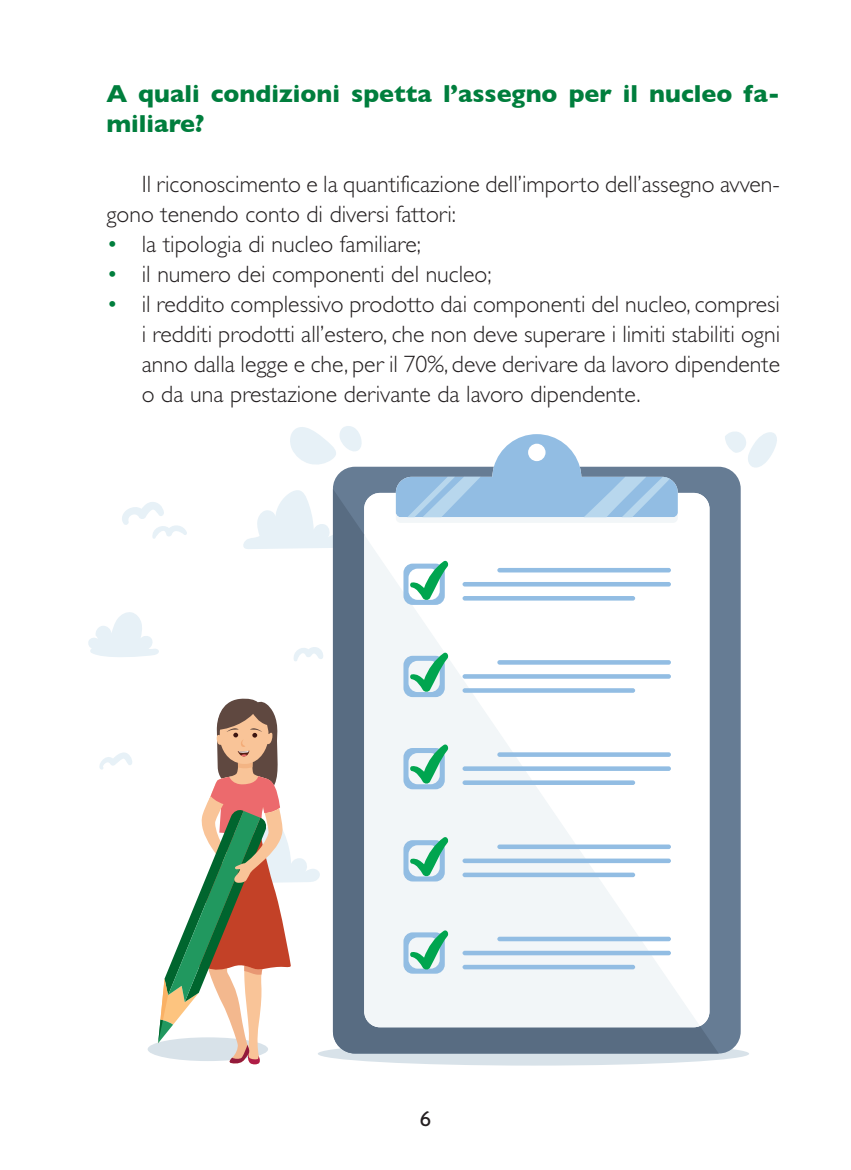
<style>
.page{position:relative;width:851px;height:1170px;background:#fff}
.page>*{position:absolute;margin:0;border:0;box-sizing:border-box;transform-origin:0 0}
.t1{font:700 25px/30px "Gill Sans";color:#007e3d}
.t2{font:300 23.75px/30px "Gill Sans";color:#231f20}
.t3{font:500 22.5px "Agenda";color:#231f20}
.s1{color:#007e3d}
</style>
<div class="page">
<svg style="left:243px;top:489px;width:90px;height:60px"></svg>
<div style="left:148px;top:1037px;width:120px;height:23px;background:#d8e2e9;border-radius:50%"></div>
<div style="left:318px;top:1041px;width:431px;height:24px;background:#d8e2e9;border-radius:50%"></div>
<div style="left:333px;top:466px;width:407px;height:587px;background:#667c94"></div>
<svg style="left:333px;top:489px;width:385px;height:564px;fill:#586c82"></svg>
<svg style="left:364px;top:534px;width:335px;height:493px;fill:#f6f9fa"></svg>
<svg style="left:396px;top:434px;width:281px;height:89px"></svg>
<hr style="left:497px;top:568px;width:173px;height:4px;background:#92bde3;border-radius:2px">
<hr style="left:462px;top:582px;width:208px;height:4px;background:#92bde3;border-radius:2px">
<hr style="left:462px;top:596px;width:173px;height:4px;background:#92bde3;border-radius:2px">
<svg style="left:497px;top:660px;width:173px;height:4px"></svg>
<svg style="left:462px;top:674px;width:208px;height:4px"></svg>
<svg style="left:462px;top:688px;width:173px;height:4px"></svg>
<svg style="left:497px;top:752px;width:173px;height:4px"></svg>
<svg style="left:462px;top:766px;width:208px;height:4px"></svg>
<div style="left:462px;top:780px;width:173px;height:5px;background:#92bde3;border-radius:2px"></div>
<div style="left:497px;top:844px;width:173px;height:5px;background:#92bde3;border-radius:2px"></div>
<div style="left:462px;top:858px;width:208px;height:5px;background:#92bde3;border-radius:2px"></div>
<div style="left:462px;top:872px;width:173px;height:5px;background:#92bde3;border-radius:2px"></div>
<div style="left:497px;top:936px;width:173px;height:5px;background:#92bde3;border-radius:2px"></div>
<div style="left:462px;top:950px;width:208px;height:5px;background:#92bde3;border-radius:2px"></div>
<div style="left:462px;top:964px;width:173px;height:5px;background:#92bde3;border-radius:2px"></div>
<svg style="left:403px;top:559px;width:46px;height:46px"></svg>
<svg style="left:403px;top:651px;width:46px;height:46px"></svg>
<svg style="left:403px;top:742px;width:46px;height:47px"></svg>
<svg style="left:403px;top:835px;width:46px;height:46px"></svg>
<svg style="left:403px;top:928px;width:46px;height:45px"></svg>
<svg style="left:88px;top:612px;width:71px;height:45px"></svg>
<svg style="left:290px;top:426px;width:72px;height:39px"></svg>
<svg style="left:724px;top:431px;width:53px;height:38px"></svg>
<svg style="left:122px;top:502px;width:65px;height:37px"></svg>
<svg style="left:294px;top:647px;width:29px;height:14px"></svg>
<svg style="left:99px;top:752px;width:33px;height:18px"></svg>
<svg style="left:158px;top:698px;width:162px;height:366px"></svg>
<p class="t1" style="left:106px;top:78px;width:675px">A quali condizioni spetta l’assegno per il nucleo fa&shy;miliare?</p>
<p class="t2" style="left:106px;top:170px;width:675px;text-indent:35px">Il riconoscimento e la quantificazione dell’importo dell’assegno avven&shy;gono tenendo conto di diversi fattori:</p>
<p class="t2" style="left:106px;top:230px;width:316px"><span class="s1">•</span> la tipologia di nucleo familiare;</p>
<p class="t2" style="left:106px;top:259px;width:387px"><span class="s1">•</span> il numero dei componenti del nucleo;</p>
<p class="t2" style="left:142px;top:289px;width:639px;text-align:justify;text-indent:-35px"><span class="s1">•</span> il reddito complessivo prodotto dai componenti del nucleo, compresi i redditi prodotti all’estero, che non deve superare i limiti stabiliti ogni anno dalla legge e che, per il 70%, deve derivare da lavoro dipendente o da una prestazione derivante da lavoro dipendente.</p>
<p class="t3" style="left:419px;top:1104px;width:13px">6</p>
</div>
